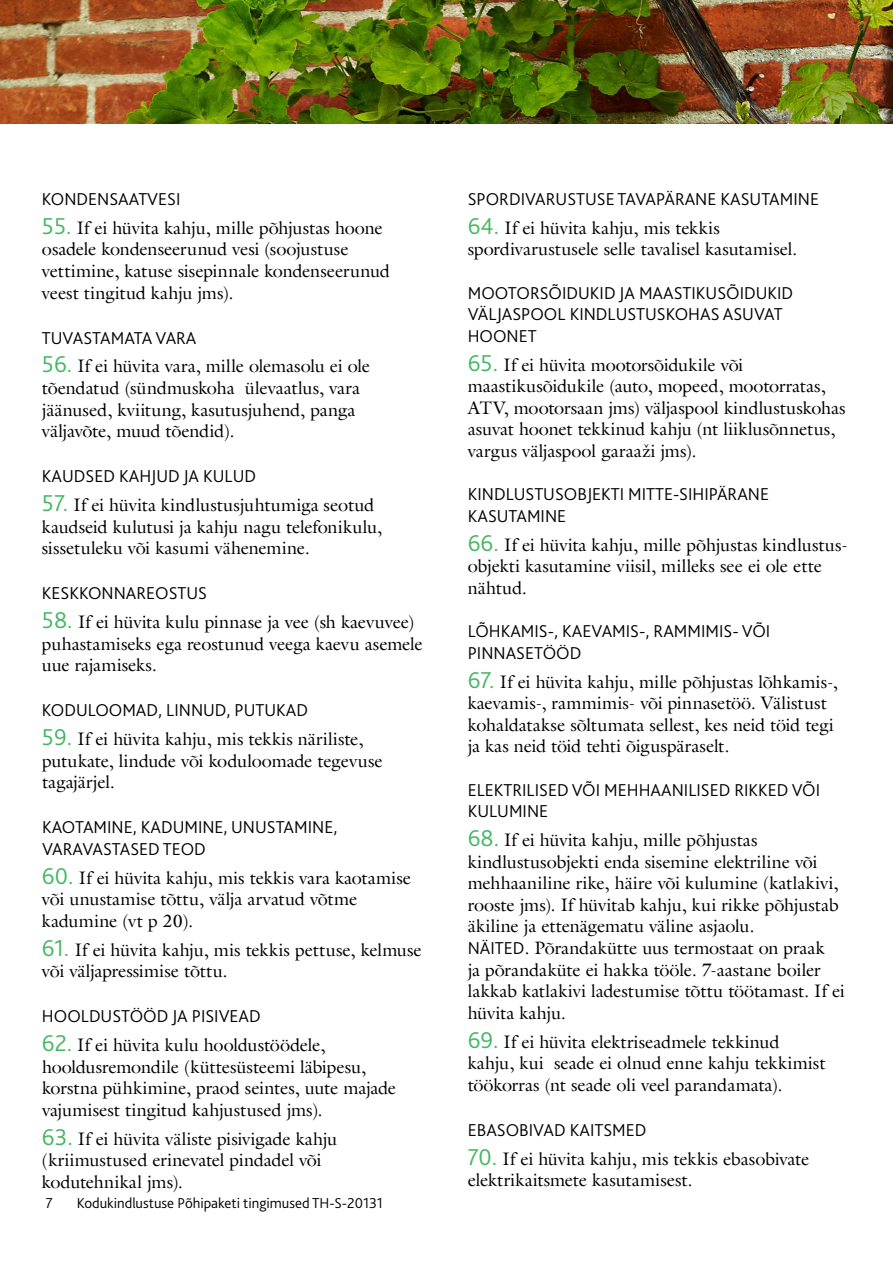
<style>
.page{position:relative;width:893px;height:1263px;background:#fff}
.page>*{position:absolute;margin:0;border:0;box-sizing:border-box;transform-origin:0 0}
.t1{font:18px/21.6px "Galliard LT";letter-spacing:-.005em;color:#000}
.t2{font:300 18px/21.6px "Bliss If Pro";color:#000}
.t3{font:300 15px "Bliss If Pro";color:#000}
.s1{font-family:"Bliss If Pro";font-weight:300;font-size:24px;color:#43b760}
.s2{font-family:"Bliss If Pro";font-weight:300}
</style>
<div class="page">
<img style="left:0;top:0;width:893px;height:123px">
<p class="t2" style="left:42px;top:188px;width:140px">KONDENSAATVESI</p>
<p class="t1" style="left:42px;top:217px;width:349px"><span class="s1">55.</span> If ei hüvita kahju, mille põhjustas hoone osadele kondenseerunud vesi (soojustuse vettimine, katuse sisepinnale kondenseerunud veest tingitud kahju jms).</p>
<p class="t2" style="left:42px;top:326px;width:156px">TUVASTAMATA VARA</p>
<p class="t1" style="left:42px;top:355px;width:330px"><span class="s1">56.</span> If ei hüvita vara, mille olemasolu ei ole tõendatud (sündmuskoha ülevaatlus, vara jäänused, kviitung, kasutusjuhend, panga väljavõte, muud tõendid).</p>
<p class="t2" style="left:42px;top:465px;width:216px">KAUDSED KAHJUD JA KULUD</p>
<p class="t1" style="left:42px;top:494px;width:342px"><span class="s1">57.</span> If ei hüvita kindlustusjuhtumiga seotud kaudseid kulutusi ja kahju nagu telefonikulu, sissetuleku või kasumi vähenemine.</p>
<p class="t2" style="left:42px;top:582px;width:167px">KESKKONNAREOSTUS</p>
<p class="t1" style="left:42px;top:611px;width:382px"><span class="s1">58.</span> If ei hüvita kulu pinnase ja vee (sh kaevuvee) puhastamiseks ega reostunud veega kaevu asemele uue rajamiseks.</p>
<p class="t2" style="left:42px;top:699px;width:268px">KODULOOMAD, LINNUD, PUTUKAD</p>
<p class="t1" style="left:42px;top:728px;width:342px"><span class="s1">59.</span> If ei hüvita kahju, mis tekkis näriliste, putukate, lindude või koduloomade tegevuse tagajärjel.</p>
<p class="t2" style="left:42px;top:816px;width:297px">KAOTAMINE, KADUMINE, UNUSTAMINE,<br>VARAVASTASED TEOD</p>
<p class="t1" style="left:42px;top:866px;width:371px"><span class="s1">60.</span> If ei hüvita kahju, mis tekkis vara kaotamise või unustamise tõttu, välja arvatud võtme kadumine (vt p 20).</p>
<p class="t1" style="left:42px;top:938px;width:381px"><span class="s1">61.</span> If ei hüvita kahju, mis tekkis pettuse, kelmuse või väljapressimise tõttu.</p>
<p class="t2" style="left:42px;top:1005px;width:220px">HOOLDUSTÖÖD JA PISIVEAD</p>
<p class="t1" style="left:42px;top:1034px;width:356px"><span class="s1">62.</span> If ei hüvita kulu hooldustöödele, hooldusremondile (küttesüsteemi läbipesu, korstna pühkimine, praod seintes, uute majade vajumisest tingitud kahjustused jms).</p>
<p class="t1" style="left:42px;top:1127px;width:297px"><span class="s1">63.</span> If ei hüvita väliste pisivigade kahju (kriimustused erinevatel pindadel või kodutehnikal jms).</p>
<p class="t3" style="left:46px;top:1194px;width:9px">7</p>
<p class="t3" style="left:77px;top:1194px;width:308px">Kodukindlustuse Põhipaketi tingimused TH-S-20131</p>
<p class="t2" style="left:468px;top:188px;width:353px">SPORDIVARUSTUSE TAVAPÄRANE KASUTAMINE</p>
<p class="t1" style="left:468px;top:217px;width:331px"><span class="s1">64.</span> If ei hüvita kahju, mis tekkis spordivarustusele selle tavalisel kasutamisel.</p>
<p class="t2" style="left:468px;top:281px;width:327px">MOOTORSÕIDUKID JA MAASTIKUSÕIDUKID<br>VÄLJASPOOL KINDLUSTUSKOHAS ASUVAT<br>HOONET</p>
<p class="t1" style="left:468px;top:353px;width:379px"><span class="s1">65.</span> If ei hüvita mootorsõidukile või maastikusõidukile (auto, mopeed, mootorratas, ATV, mootorsaan jms) väljaspool kindlustuskohas asuvat hoonet tekkinud kahju (nt liiklusõnnetus, vargus väljaspool garaaži jms).</p>
<p class="t2" style="left:468px;top:483px;width:303px">KINDLUSTUSOBJEKTI MITTE-SIHIPÄRANE<br>KASUTAMINE</p>
<p class="t1" style="left:468px;top:533px;width:382px"><span class="s1">66.</span> If ei hüvita kahju, mille põhjustas kindlustus&shy;objekti kasutamine viisil, milleks see ei ole ette nähtud.</p>
<p class="t2" style="left:468px;top:620px;width:304px">LÕHKAMIS-, KAEVAMIS-, RAMMIMIS- VÕI<br>PINNASETÖÖD</p>
<p class="t1" style="left:468px;top:670px;width:372px"><span class="s1">67.</span> If ei hüvita kahju, mille põhjustas lõhkamis-, kaevamis-, rammimis- või pinnasetöö. Välistust kohaldatakse sõltumata sellest, kes neid töid tegi ja kas neid töid tehti õiguspäraselt.</p>
<p class="t2" style="left:468px;top:778px;width:354px">ELEKTRILISED VÕI MEHHAANILISED RIKKED VÕI<br>KULUMINE</p>
<p class="t1" style="left:468px;top:829px;width:379px"><span class="s1">68.</span> If ei hüvita kahju, mille põhjustas kindlustusobjekti enda sisemine elektriline või mehhaaniline rike, häire või kulumine (katlakivi, rooste jms). If hüvitab kahju, kui rikke põhjustab äkiline ja ettenägematu väline asjaolu.<br><span class="s2">NÄITED</span>. Põrandakütte uus termostaat on praak<br>ja põrandaküte ei hakka tööle. 7-aastane boiler lakkab katlakivi ladestumise tõttu töötamast. If ei hüvita kahju.</p>
<p class="t1" style="left:468px;top:1030px;width:359px"><span class="s1">69.</span> If ei hüvita elektriseadmele tekkinud kahju, kui seade ei olnud enne kahju tekkimist töökorras (nt seade oli veel parandamata).</p>
<p class="t2" style="left:468px;top:1118px;width:180px">EBASOBIVAD KAITSMED</p>
<p class="t1" style="left:468px;top:1147px;width:343px"><span class="s1">70.</span> If ei hüvita kahju, mis tekkis ebasobivate elektrikaitsmete kasutamisest.</p>
</div>
